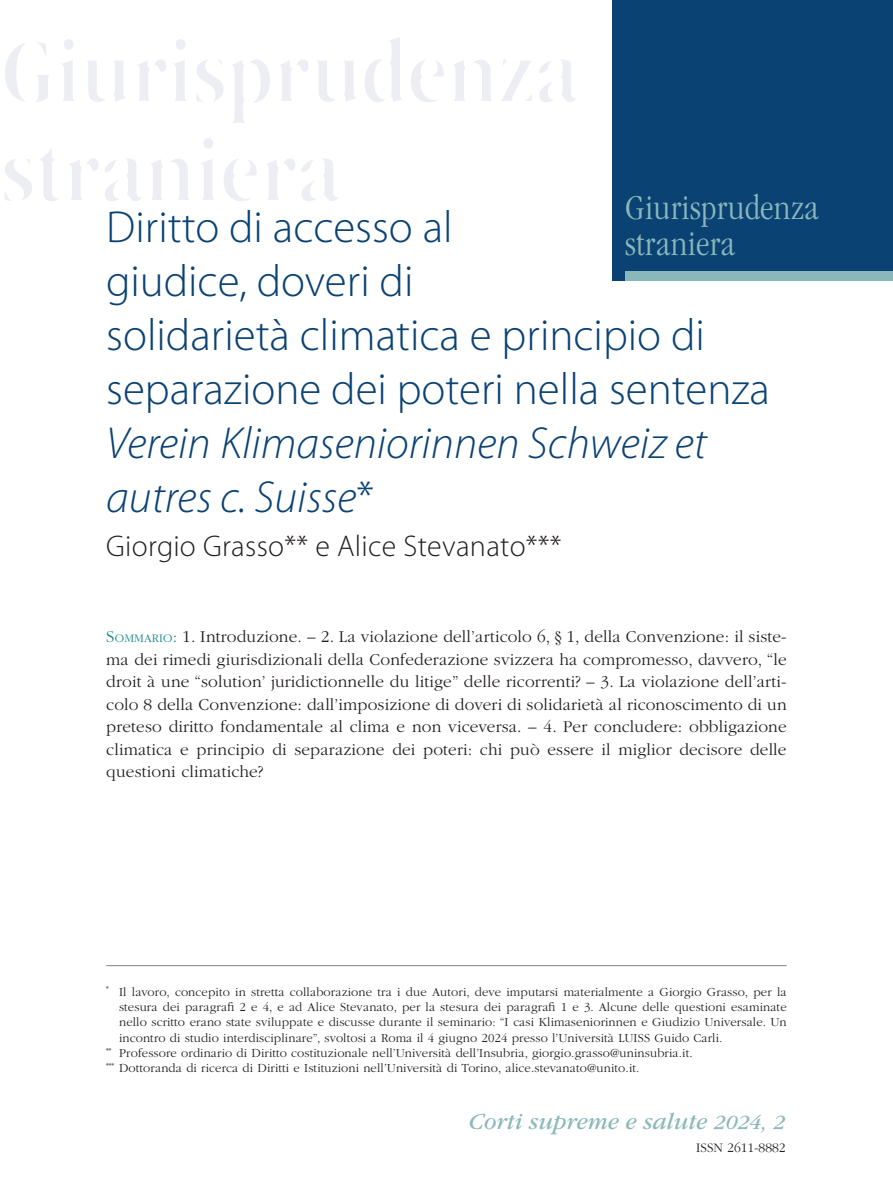
<style>
.page{position:relative;width:893px;height:1191px;background:#fff}
.page>*{position:absolute;margin:0;border:0;box-sizing:border-box;transform-origin:0 0}
.Titolo{font:300 45px/54px "Myriad Pro";color:#0b4274}
.t1{font:300 condensed 36px/36px "ITC Garamond Std";letter-spacing:.01em;color:#8ab7b9}
.autore{font:300 30px "Myriad Pro";letter-spacing:.01em;color:#231f20}
.t2{font:italic 24px "ITC Garamond Std";color:#8ab7b9}
.sommario{font:300 17.25px/22.5px "ITC Garamond Std";letter-spacing:.01em;color:#231f20;text-align:justify}
.t3{font:300 13.5px "ITC Garamond Std";color:#231f20}
.note_extra{font:300 12.75px/15.3px "ITC Garamond Std";letter-spacing:.01em;color:#231f20;text-align:justify}
.note{font:300 12.75px "ITC Garamond Std";letter-spacing:.01em;color:#231f20}
.s1{font-style:italic}
.s2{color:#168888}
.s3{font-size:12.15px;color:#168888}
.s4{font-style:inherit}
.s5{font-size:21px}
</style>
<div class="page">
<div style="left:612px;top:0;width:281px;height:281px;background:#0b4274"></div>
<div style="left:625px;top:271px;width:268px;height:10px;background:#8ab7b9"></div>
<hr style="left:106px;top:965px;width:681px;height:1px;background:#808285">
<h2 class="t1" style="left:625px;top:190px;width:195px">Giurisprudenza straniera</h2>
<p class="Titolo" style="left:106px;top:201px;width:665px">Diritto di accesso al<br>giudice, doveri di<br>solidarietà climatica e principio di separazione dei poteri nella sentenza<br><span class="s1">Verein Klimaseniorinnen Schweiz et autres c. Suisse</span>*</p>
<p class="autore" style="left:106px;top:529px;width:457px">Giorgio Grasso** e Alice Stevanato***</p>
<p class="sommario" style="left:106px;top:626px;width:682px"><span class="s2">S</span><span class="s3">OMMARIO</span><span class="s2">:</span> 1. Introduzione. <span class="s4">– 2.</span> La violazione dell’articolo 6, § 1, della Convenzione: il siste&shy;ma dei rimedi giurisdizionali della Confederazione svizzera ha compromesso, davvero, “le droit à une “solution’ juridictionnelle du litige” delle ricorrenti? <span class="s4">–</span> 3. La violazione dell’arti&shy;colo 8 della Convenzione: dall’imposizione di doveri di solidarietà al riconoscimento di un preteso diritto fondamentale al clima e non viceversa. <span class="s4">–</span> 4. Per concludere: obbligazione climatica e principio di separazione dei poteri: chi può essere il miglior decisore delle questioni climatiche?</p>
<p class="note_extra" style="left:119px;top:984px;width:669px;text-indent:-13px"><sup>*</sup> Il lavoro, concepito in stretta collaborazione tra i due Autori, deve imputarsi materialmente a Giorgio Grasso, per la stesura dei paragrafi 2 e 4, e ad Alice Stevanato, per la stesura dei paragrafi 1 e 3. Alcune delle questioni esaminate nello scritto erano state sviluppate e discusse durante il seminario: “I casi Klimaseniorinnen e Giudizio Universale. Un incontro di studio interdisciplinare”, svoltosi a Roma il 4 giugno 2024 presso l’Università LUISS Guido Carli.</p>
<p class="note" style="left:106px;top:1046px;width:588px"><sup>**</sup> Professore ordinario di Diritto costituzionale nell’Università dell’Insubria, giorgio.grasso@uninsubria.it.</p>
<p class="note" style="left:106px;top:1061px;width:535px"><sup>***</sup> Dottoranda di ricerca di Diritti e Istituzioni nell’Università di Torino, alice.stevanato@unito.it.</p>
<h3 class="t2" style="left:469px;top:1108px;width:318px">Corti supreme e salute <span class="s5">2024, 2</span></h3>
<p class="t3" style="left:696px;top:1140px;width:91px">ISSN 2611-8882</p>
</div>
